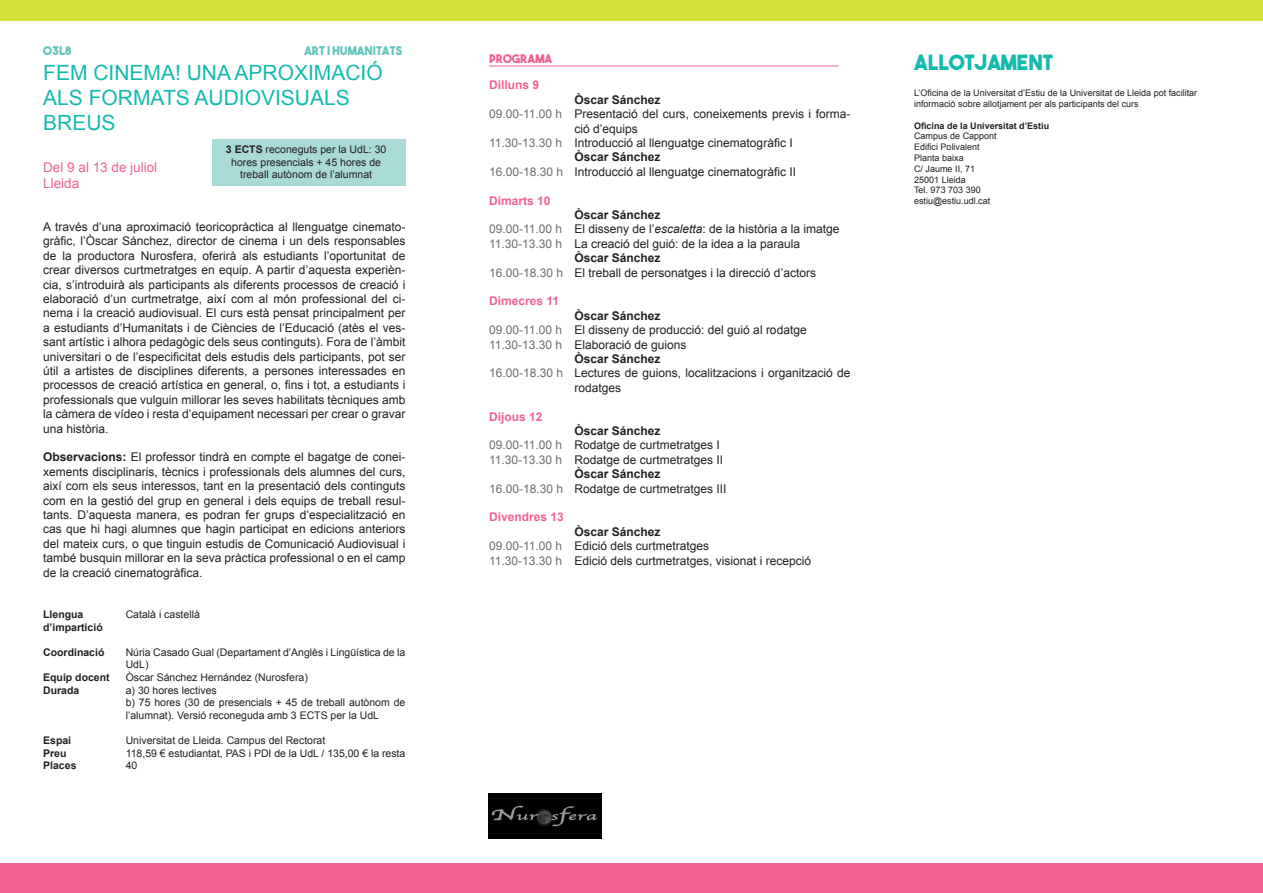
<style>
.page{position:relative;width:1263px;height:893px;background:#fff}
.page>*{position:absolute;margin:0;border:0;box-sizing:border-box;transform-origin:0 0}
.Body_Text{font:21px/25.2px "Arial";color:#15baae}
.Body_Text-2{font:21px "The Bold Font";color:#15baae}
.t1{font:13.5px "Arial";color:#f06194}
.t2{font:12px/14.4px "Arial";color:#231f20;text-align:justify}
.t3{font:700 12px "Arial";color:#231f20}
.t4{font:700 12px "Arial";color:#f06194}
.Body_Text-3{font:12px "The Bold Font";color:#62c6bc}
.t5{font:12px "The Bold Font";color:#f06194}
.t6{font:10.5px/12.6px "Arial";color:#231f20}
.t7{font:700 10.5px "Arial";color:#231f20}
.t8{font:9px/10.8px "Arial";color:#231f20}
.t9{font:700 9px "Arial";color:#231f20}
.s1{font-weight:700}
.s2{color:#6c6d70}
.s3{font-style:italic}
</style>
<div class="page">
<div style="left:0;top:0;width:1263px;height:21px;background:#d5df3e"></div>
<div style="left:0;top:863px;width:1263px;height:30px;background:#f06194"></div>
<hr style="left:489px;top:66px;width:350px;height:1px;background:#f06194">
<div style="left:212px;top:139px;width:193px;height:47px;background:#a9dbd6"></div>
<img style="left:488px;top:793px;width:113px;height:46px">
<p class="Body_Text-3" style="left:43px;top:43px;width:30px">03L8</p>
<p class="Body_Text-3" style="left:304px;top:43px;width:100px">ART I HUMANITATS</p>
<p class="Body_Text" style="left:43px;top:60px;width:341px">FEM CINEMA! UNA APROXIMACIÓ<br>ALS FORMATS AUDIOVISUALS<br>BREUS</p>
<p class="t1" style="left:43px;top:158px;width:116px">Del 9 al 13 de juliol</p>
<p class="t1" style="left:43px;top:174px;width:38px">Lleida</p>
<p class="t2" style="left:43px;top:220px;width:364px">A través d’una aproximació teoricopràctica al llenguatge cinemato&shy;gràfic, l’Òscar Sánchez, director de cinema i un dels responsables de la productora Nurosfera, oferirà als estudiants l’oportunitat de crear diversos curtmetratges en equip. A partir d’aquesta experièn&shy;cia, s’introduirà als participants als diferents processos de creació i elaboració d’un curtmetratge, així com al món professional del ci&shy;nema i la creació audiovisual. El curs està pensat principalment per a estudiants d’Humanitats i de Ciències de l’Educació (atès el ves&shy;sant artístic i alhora pedagògic dels seus continguts). Fora de l’àmbit universitari o de l’especificitat dels estudis dels participants, pot ser útil a artistes de disciplines diferents, a persones interessades en processos de creació artística en general, o, fins i tot, a estudiants i professionals que vulguin millorar les seves habilitats tècniques amb la càmera de vídeo i resta d’equipament necessari per crear o gravar una història.</p>
<p class="t2" style="left:43px;top:450px;width:364px"><span class="s1">Observacions:</span> El professor tindrà en compte el bagatge de conei&shy;xements disciplinaris, tècnics i professionals dels alumnes del curs, així com els seus interessos, tant en la presentació dels continguts com en la gestió del grup en general i dels equips de treball resul&shy;tants. D’aquesta manera, es podran fer grups d’especialització en cas que hi hagi alumnes que hagin participat en edicions anteriors del mateix curs, o que tinguin estudis de Comunicació Audiovisual i també busquin millorar en la seva pràctica professional o en el camp de la creació cinematogràfica.</p>
<p class="t7" style="left:43px;top:607px;width:42px">Llengua</p>
<p class="t6" style="left:126px;top:608px;width:76px">Català i castellà</p>
<p class="t7" style="left:43px;top:620px;width:61px">d’impartició</p>
<p class="t7" style="left:43px;top:645px;width:63px">Coordinació</p>
<p class="t6" style="left:126px;top:646px;width:281px">Núria Casado Gual (Departament d’Anglès i Lingüística de la<br>UdL)</p>
<p class="t7" style="left:43px;top:670px;width:68px">Equip docent</p>
<p class="t6" style="left:126px;top:671px;width:184px">Òscar Sánchez Hernández (Nurosfera)</p>
<p class="t7" style="left:43px;top:683px;width:38px">Durada</p>
<p class="t6" style="left:126px;top:684px;width:93px">a) 30 hores lectives</p>
<p class="t6" style="left:126px;top:696px;width:281px">b) 75 hores (30 de presencials + 45 de treball autònom de l’alumnat). Versió reconeguda amb 3 ECTS per la UdL</p>
<p class="t7" style="left:43px;top:733px;width:30px">Espai</p>
<p class="t6" style="left:126px;top:734px;width:201px">Universitat de Lleida. Campus del Rectorat</p>
<p class="t7" style="left:43px;top:746px;width:25px">Preu</p>
<p class="t6" style="left:126px;top:747px;width:281px">118,59 € estudiantat, PAS i PDI de la UdL / 135,00 € la resta</p>
<p class="t7" style="left:43px;top:758px;width:35px">Places</p>
<p class="t6" style="left:126px;top:759px;width:13px">40</p>
<p class="t6" style="left:226px;top:143px;width:162px;text-align:center"><span class="s1">3 ECTS</span> reconeguts per la UdL: 30 hores presencials + 45 hores de treball autònom de l’alumnat</p>
<p class="t5" style="left:489px;top:51px;width:65px">PROGRAMA</p>
<p class="t4" style="left:489px;top:77px;width:52px">Dilluns 9</p>
<p class="t3" style="left:574px;top:92px;width:88px">Òscar Sánchez</p>
<p class="t2" style="left:574px;top:107px;width:277px;text-indent:-85px"><span class="s2">09.00-11.00 h</span> Presentació del curs, coneixements previs i forma&shy;ció d’equips</p>
<p class="t2" style="left:489px;top:136px;width:305px"><span class="s2">11.30-13.30 h</span> Introducció al llenguatge cinematogràfic I</p>
<p class="t3" style="left:574px;top:149px;width:88px">Òscar Sánchez</p>
<p class="t2" style="left:489px;top:165px;width:308px"><span class="s2">16.00-18.30 h</span> Introducció al llenguatge cinematogràfic II</p>
<p class="t4" style="left:489px;top:192px;width:63px">Dimarts 10</p>
<p class="t3" style="left:574px;top:207px;width:88px">Òscar Sánchez</p>
<p class="t2" style="left:489px;top:222px;width:352px"><span class="s2">09.00-11.00 h</span> El disseny de l’<span class="s3">escaletta</span>: de la història a la imatge</p>
<p class="t2" style="left:489px;top:237px;width:312px"><span class="s2">11.30-13.30 h</span> La creació del guió: de la idea a la paraula</p>
<p class="t3" style="left:574px;top:250px;width:88px">Òscar Sánchez</p>
<p class="t2" style="left:489px;top:265px;width:328px"><span class="s2">16.00-18.30 h</span> El treball de personatges i la direcció d’actors</p>
<p class="t4" style="left:489px;top:293px;width:72px">Dimecres 11</p>
<p class="t3" style="left:574px;top:308px;width:88px">Òscar Sánchez</p>
<p class="t2" style="left:489px;top:323px;width:319px"><span class="s2">09.00-11.00 h</span> El disseny de producció: del guió al rodatge</p>
<p class="t2" style="left:489px;top:337px;width:199px"><span class="s2">11.30-13.30 h</span> Elaboració de guions</p>
<p class="t3" style="left:574px;top:351px;width:88px">Òscar Sánchez</p>
<p class="t2" style="left:574px;top:366px;width:277px;text-indent:-85px"><span class="s2">16.00-18.30 h</span> Lectures de guions, localitzacions i organització de rodatges</p>
<p class="t4" style="left:489px;top:408px;width:55px">Dijous 12</p>
<p class="t3" style="left:574px;top:423px;width:88px">Òscar Sánchez</p>
<p class="t2" style="left:489px;top:438px;width:232px"><span class="s2">09.00-11.00 h</span> Rodatge de curtmetratges I</p>
<p class="t2" style="left:489px;top:453px;width:236px"><span class="s2">11.30-13.30 h</span> Rodatge de curtmetratges II</p>
<p class="t3" style="left:574px;top:466px;width:88px">Òscar Sánchez</p>
<p class="t2" style="left:489px;top:481px;width:239px"><span class="s2">16.00-18.30 h</span> Rodatge de curtmetratges III</p>
<p class="t4" style="left:489px;top:509px;width:76px">Divendres 13</p>
<p class="t3" style="left:574px;top:524px;width:88px">Òscar Sánchez</p>
<p class="t2" style="left:489px;top:539px;width:222px"><span class="s2">09.00-11.00 h</span> Edició dels curtmetratges</p>
<p class="t2" style="left:489px;top:553px;width:324px"><span class="s2">11.30-13.30 h</span> Edició dels curtmetratges, visionat i recepció</p>
<p class="Body_Text-2" style="left:914px;top:49px;width:140px">ALLOTJAMENT</p>
<p class="t8" style="left:914px;top:88px;width:285px">L’Oficina de la Universitat d’Estiu de la Universitat de Lleida pot facilitar informació sobre allotjament per als participants del curs</p>
<p class="t9" style="left:914px;top:119px;width:137px">Oficina de la Universitat d’Estiu</p>
<p class="t8" style="left:914px;top:131px;width:84px">Campus de Cappont</p>
<p class="t8" style="left:914px;top:142px;width:67px">Edifici Polivalent</p>
<p class="t8" style="left:914px;top:153px;width:51px">Planta baixa</p>
<p class="t8" style="left:914px;top:163px;width:63px">C/ Jaume II, 71</p>
<p class="t8" style="left:914px;top:174px;width:53px">25001 Lleida</p>
<p class="t8" style="left:914px;top:185px;width:68px">Tel. 973 703 390</p>
<p class="t8" style="left:914px;top:196px;width:78px">estiu@estiu.udl.cat</p>
</div>
